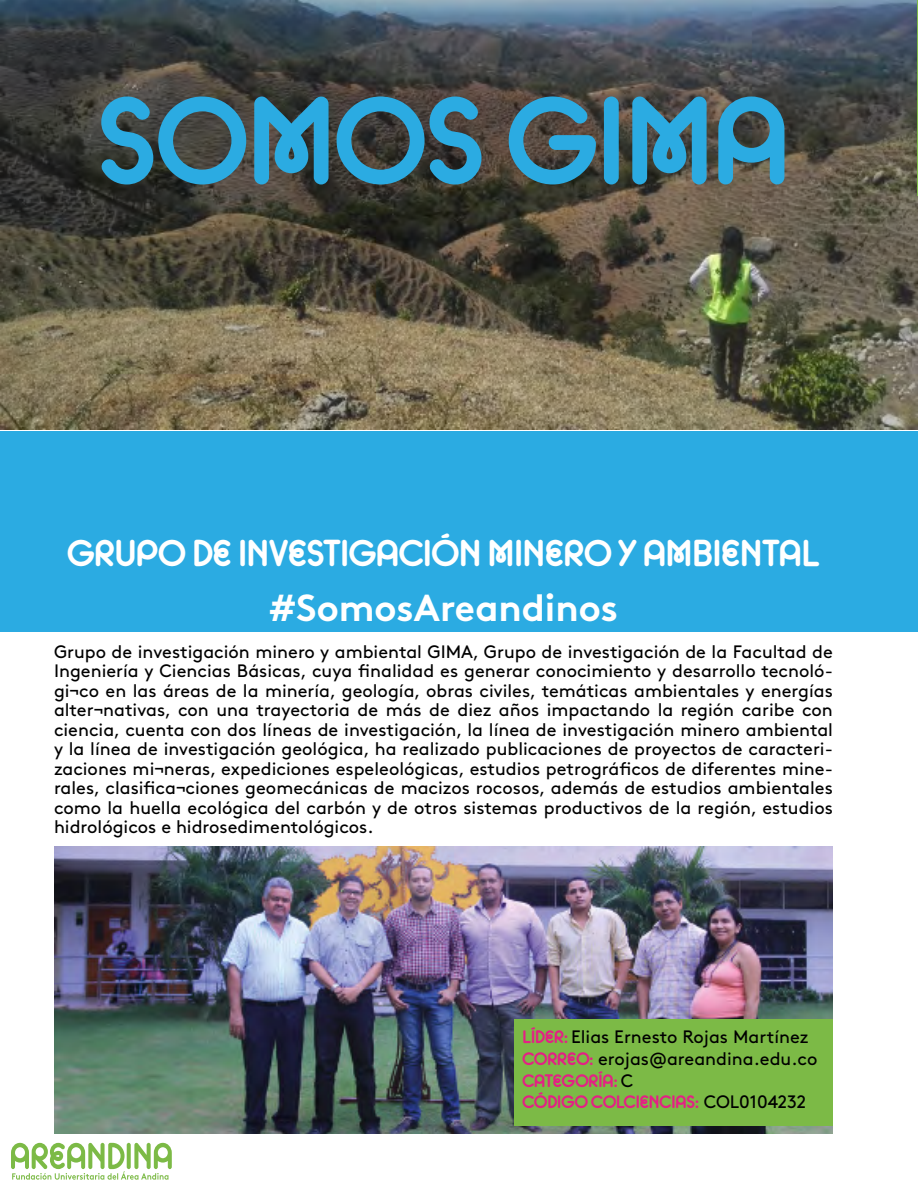
<style>
.page{position:relative;width:918px;height:1188px;background:#fff}
.page>*{position:absolute;margin:0;border:0;box-sizing:border-box;transform-origin:0 0}
.t1{font:123.45px "Areandina Voz";color:#2babe2}
.t2{font:700 37.65px "Brown Std";color:#fff}
.t3{font:37.2px "Areandina Voz";color:#fff}
.t4{font:18px/19.5px "Brown Std";color:#000;text-align:justify}
.t5{font:18px "Areandina Voz";color:#e42085}
.s1{font-family:"Areandina Voz";color:#e42085}
.s2{font-family:"Brown Std";color:#000}
</style>
<div class="page">
<img style="left:0;top:0;width:918px;height:429px">
<div style="left:0;top:431px;width:918px;height:201px;background:#2babe2"></div>
<img style="left:54px;top:846px;width:779px;height:288px">
<div style="left:514px;top:1020px;width:319px;height:106px;background:#7cba46"></div>
<hr style="left:917px;top:0;width:1px;height:195px;background:#7cba46">
<svg style="left:11px;top:1143px;width:161px;height:37px"></svg>
<p class="t1" style="left:98px;top:75px;width:693px">SOMOS GIMA</p>
<p class="t3" style="left:67px;top:533px;width:753px">GRUPO DE INVESTIGACIÓN MINERO Y AMBIENTAL</p>
<p class="t2" style="left:269px;top:584px;width:351px">#SomosAreandinos</p>
<p class="t4" style="left:54px;top:642px;width:781px">Grupo de investigación minero y ambiental GIMA, Grupo de investigación de la Facultad de Ingeniería y Ciencias Básicas, cuya finalidad es generar conocimiento y desarrollo tecnoló&shy;gi¬co en las áreas de la minería, geología, obras civiles, temáticas ambientales y energías alter¬nativas, con una trayectoria de más de diez años impactando la región caribe con ciencia, cuenta con dos líneas de investigación, la línea de investigación minero ambiental y la línea de investigación geológica, ha realizado publicaciones de proyectos de caracteri&shy;zaciones mi¬neras, expediciones espeleológicas, estudios petrográficos de diferentes mine&shy;rales, clasifica¬ciones geomecánicas de macizos rocosos, además de estudios ambientales como la huella ecológica del carbón y de otros sistemas productivos de la región, estudios hidrológicos e hidrosedimentológicos.</p>
<p class="t4" style="left:522px;top:1028px;width:288px"><span class="s1">LÍDER:</span> Elias Ernesto Rojas Martínez</p>
<p class="t4" style="left:522px;top:1049px;width:296px"><span class="s1">CORREO:</span> erojas@areandina.edu.co</p>
<p class="t5" style="left:522px;top:1071px;width:112px">CATEGORÍA: <span class="s2">C</span></p>
<p class="t5" style="left:522px;top:1092px;width:285px">CÓDIGO COLCIENCIAS: <span class="s2">COL0104232</span></p>
</div>
